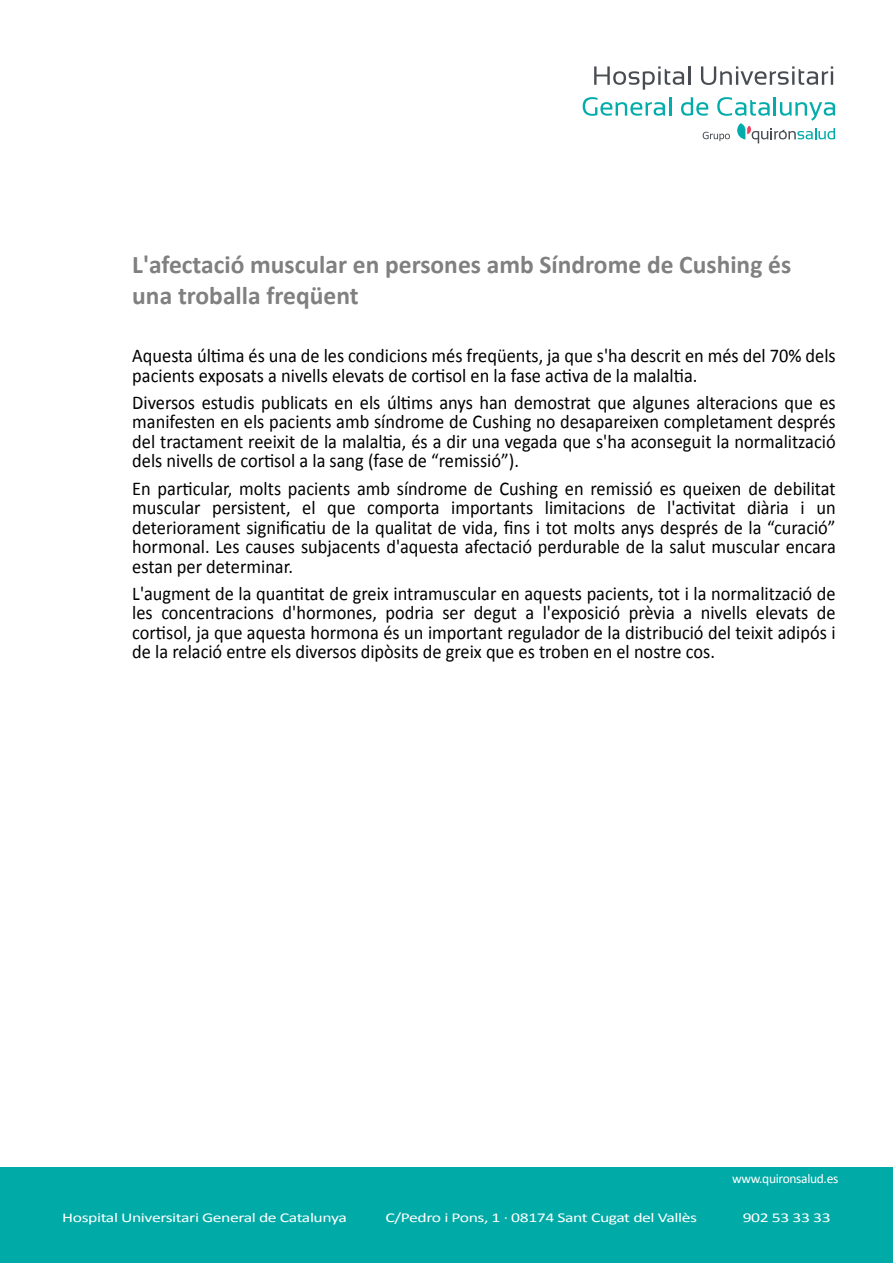
<style>
.page{position:relative;width:893px;height:1263px;background:#fff}
.page>*{position:absolute;margin:0;border:0;box-sizing:border-box;transform-origin:0 0}
.t1{font:700 25.5px/31.5px "Calibri";color:#808080}
.t2{font:19.5px/19.5px "Calibri";color:#000;text-align:justify;scale:.94 1}
.t3{font:13.5px "Calibri";letter-spacing:-.025em;color:#fff;scale:1.31 1}
.t4{font:13.5px "Calibri";letter-spacing:-.025em;color:#fff}
</style>
<div class="page">
<div style="left:0;top:1167px;width:893px;height:96px;background:#00aaa6"></div>
<svg style="left:594px;top:66px;width:96px;height:24px"></svg>
<svg style="left:701px;top:66px;width:132px;height:19px"></svg>
<svg style="left:583px;top:97px;width:88px;height:19px"></svg>
<svg style="left:681px;top:97px;width:154px;height:46px"></svg>
<h1 class="t1" style="left:132px;top:249px;width:660px">L'afectació muscular en persones amb Síndrome de Cushing és una troballa freqüent</h1>
<p class="t2" style="left:132px;top:346px;width:750px">Aquesta última és una de les condicions més freqüents, ja que s'ha descrit en més del 70% dels pacients exposats a nivells elevats de cortisol en la fase activa de la malaltia.</p>
<p class="t2" style="left:132px;top:393px;width:750px">Diversos estudis publicats en els últims anys han demostrat que algunes alteracions que es manifesten en els pacients amb síndrome de Cushing no desapareixen completament després del tractament reeixit de la malaltia, és a dir una vegada que s'ha aconseguit la normalització dels nivells de cortisol a la sang (fase de “remissió”).</p>
<p class="t2" style="left:132px;top:478px;width:750px">En particular, molts pacients amb síndrome de Cushing en remissió es queixen de debilitat muscular persistent, el que comporta importants limitacions de l'activitat diària i un deteriorament significatiu de la qualitat de vida, fins i tot molts anys després de la “curació” hormonal. Les causes subjacents d'aquesta afectació perdurable de la salut muscular encara estan per determinar.</p>
<p class="t2" style="left:132px;top:583px;width:750px">L'augment de la quantitat de greix intramuscular en aquests pacients, tot i la normalització de les concentracions d'hormones, podria ser degut a l'exposició prèvia a nivells elevats de cortisol, ja que aquesta hormona és un important regulador de la distribució del teixit adipós i de la relació entre els diversos dipòsits de greix que es troben en el nostre cos.</p>
<p class="t4" style="left:732px;top:1170px;width:108px">www.quironsalud.es</p>
<p class="t3" style="left:62px;top:1209px;width:219px">Hospital Universitari General de Catalunya</p>
<p class="t3" style="left:385px;top:1209px;width:239px">C/Pedro i Pons, 1 · 08174 Sant Cugat del Vallès</p>
<p class="t3" style="left:743px;top:1209px;width:69px">902 53 33 33</p>
</div>
